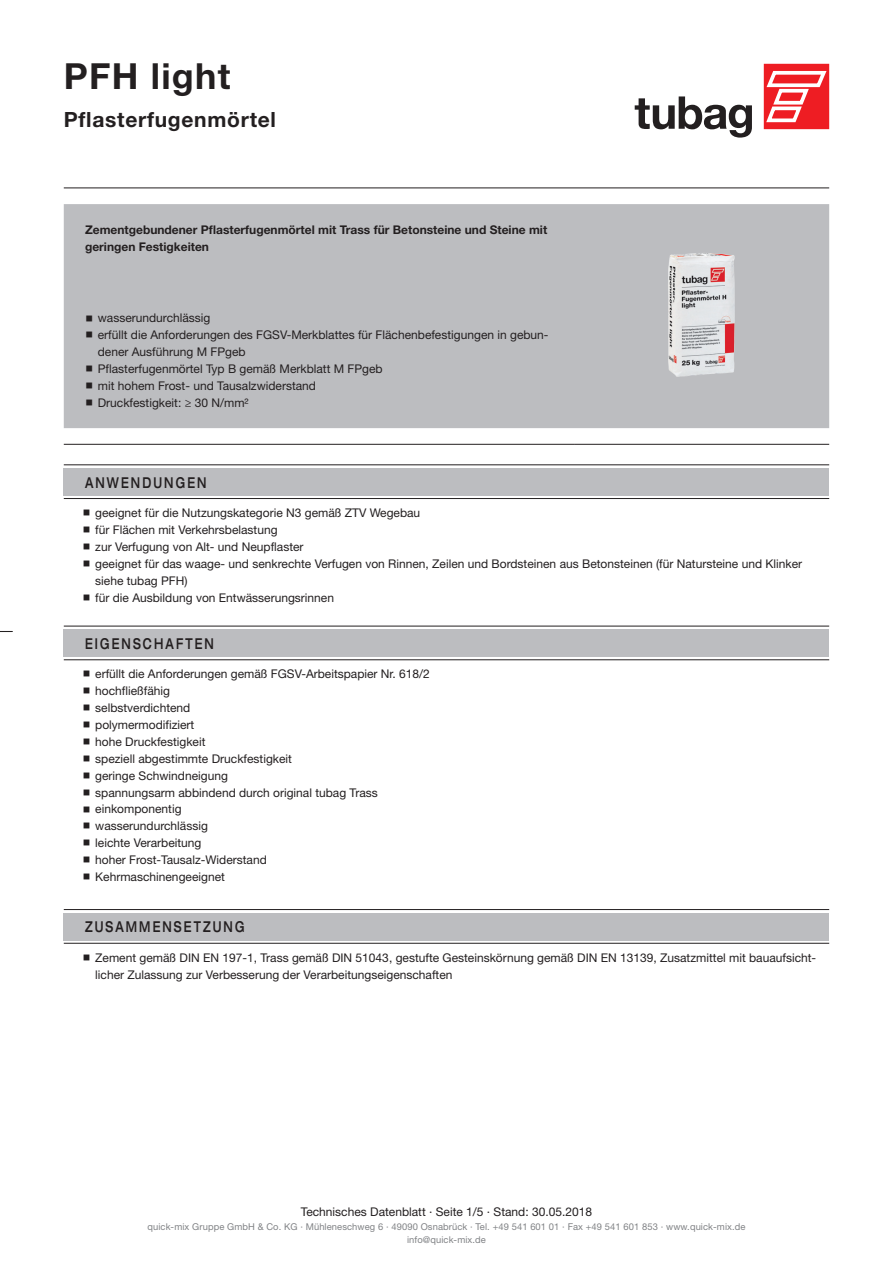
<style>
.page{position:relative;width:893px;height:1263px;background:#fff}
.page>*{position:absolute;margin:0;border:0;box-sizing:border-box;transform-origin:0 0}
.CB_AF_Titel{font:700 36px "Helvetica Neue LT Std";letter-spacing:.035em;color:#231f20}
.CB_AF_Untertitel{font:700 21px "Helvetica Neue LT Std";letter-spacing:.035em;color:#231f20}
.t1{font:500 expanded 15px "Helvetica Neue LT Std";letter-spacing:.2em;color:#231f20;scale:.7 1}
.CB_AF_Fusszeile_1{font:12px/17px "Helvetica Neue LT Std";color:#231f20}
.t2{font:700 12px/16.8px "Helvetica Neue LT Std";color:#231f20}
.CB_AF_Fusszeile_2{font:9.3px "Helvetica Neue LT Std";letter-spacing:.01em;color:#808285}
</style>
<div class="page">
<svg style="left:0;top:631px;width:13px;height:1px"></svg>
<div style="left:64px;top:204px;width:765px;height:224px;background:#bcbdc0"></div>
<hr style="left:64px;top:444px;width:510px;height:1px;background:#231f20">
<hr style="left:574px;top:444px;width:255px;height:1px;background:#231f20">
<img style="left:647px;top:242px;width:109px;height:148px">
<div style="left:64px;top:468px;width:765px;height:28px;background:#bcbdc0"></div>
<hr style="left:64px;top:464px;width:765px;height:1px;background:#231f20">
<hr style="left:64px;top:498px;width:765px;height:1px;background:#231f20">
<div style="left:64px;top:630px;width:765px;height:27px;background:#bcbdc0"></div>
<hr style="left:64px;top:626px;width:765px;height:1px;background:#231f20">
<hr style="left:64px;top:659px;width:765px;height:1px;background:#231f20">
<div style="left:64px;top:913px;width:765px;height:27px;background:#bcbdc0"></div>
<hr style="left:64px;top:909px;width:765px;height:1px;background:#231f20">
<hr style="left:64px;top:943px;width:765px;height:1px;background:#231f20">
<div style="left:765px;top:65px;width:63px;height:63px;background:#ee1d23"></div>
<div style="left:764px;top:64px;width:65px;height:65px;border:2px solid #ee1d23"></div>
<svg style="left:766px;top:71px;width:60px;height:51px"></svg>
<svg style="left:635px;top:96px;width:117px;height:42px"></svg>
<hr style="left:64px;top:188px;width:765px;height:1px;background:#231f20">
<svg style="left:86px;top:315px;width:6px;height:6px"></svg>
<svg style="left:86px;top:332px;width:6px;height:6px"></svg>
<svg style="left:86px;top:366px;width:6px;height:6px"></svg>
<svg style="left:86px;top:383px;width:6px;height:6px"></svg>
<svg style="left:86px;top:400px;width:6px;height:5px"></svg>
<p class="CB_AF_Titel" style="left:64px;top:54px;width:168px">PFH light</p>
<p class="CB_AF_Untertitel" style="left:64px;top:106px;width:214px">Pflasterfugenmörtel</p>
<p class="t2" style="left:85px;top:221px;width:464px">Zementgebundener Pflasterfugenmörtel mit Trass für Betonsteine und Steine mit geringen Festigkeiten</p>
<p class="CB_AF_Fusszeile_1" style="left:98px;top:310px;width:452px">wasserundurchlässig<br>erfüllt die Anforderungen des FGSV-Merkblattes für Flächenbefestigungen in gebun&shy;dener Ausführung M FPgeb<br>Pflasterfugenmörtel Typ B gemäß Merkblatt M FPgeb<br>mit hohem Frost- und Tausalzwiderstand<br>Druckfestigkeit: ≥ 30 N/mm²</p>
<p class="t1" style="left:85px;top:473px;width:175px">ANWENDUNGEN</p>
<p class="CB_AF_Fusszeile_1" style="left:95px;top:504px;width:708px">geeignet für die Nutzungskategorie N3 gemäß ZTV Wegebau<br>für Flächen mit Verkehrsbelastung<br>zur Verfugung von Alt- und Neupflaster<br>geeignet für das waage- und senkrechte Verfugen von Rinnen, Zeilen und Bordsteinen aus Betonsteinen (für Natursteine und Klinker siehe tubag PFH)<br>für die Ausbildung von Entwässerungsrinnen</p>
<p class="t1" style="left:85px;top:634px;width:186px">EIGENSCHAFTEN</p>
<p class="CB_AF_Fusszeile_1" style="left:95px;top:665px;width:336px">erfüllt die Anforderungen gemäß FGSV-Arbeitspapier Nr. 618/2 hochfließfähig<br>selbstverdichtend<br>polymermodifiziert<br>hohe Druckfestigkeit<br>speziell abgestimmte Druckfestigkeit<br>geringe Schwindneigung<br>spannungsarm abbindend durch original tubag Trass einkomponentig<br>wasserundurchlässig<br>leichte Verarbeitung<br>hoher Frost-Tausalz-Widerstand<br>Kehrmaschinengeeignet</p>
<p class="t1" style="left:85px;top:917px;width:229px">ZUSAMMENSETZUNG</p>
<p class="CB_AF_Fusszeile_1" style="left:95px;top:949px;width:722px">Zement gemäß DIN EN 197-1, Trass gemäß DIN 51043, gestufte Gesteinskörnung gemäß DIN EN 13139, Zusatzmittel mit bauaufsicht&shy;licher Zulassung zur Verbesserung der Verarbeitungseigenschaften</p>
<p class="CB_AF_Fusszeile_1" style="left:301px;top:1203px;width:293px">Technisches Datenblatt · Seite 1/5 · Stand: 30.05.2018</p>
<p class="CB_AF_Fusszeile_2" style="left:147px;top:1221px;width:600px">quick-mix Gruppe GmbH &amp; Co. KG · Mühleneschweg 6 · 49090 Osnabrück · Tel. +49 541 601 01 · Fax +49 541 601 853 · www.quick-mix.de</p>
<p class="CB_AF_Fusszeile_2" style="left:407px;top:1234px;width:80px">info@quick-mix.de</p>
</div>
